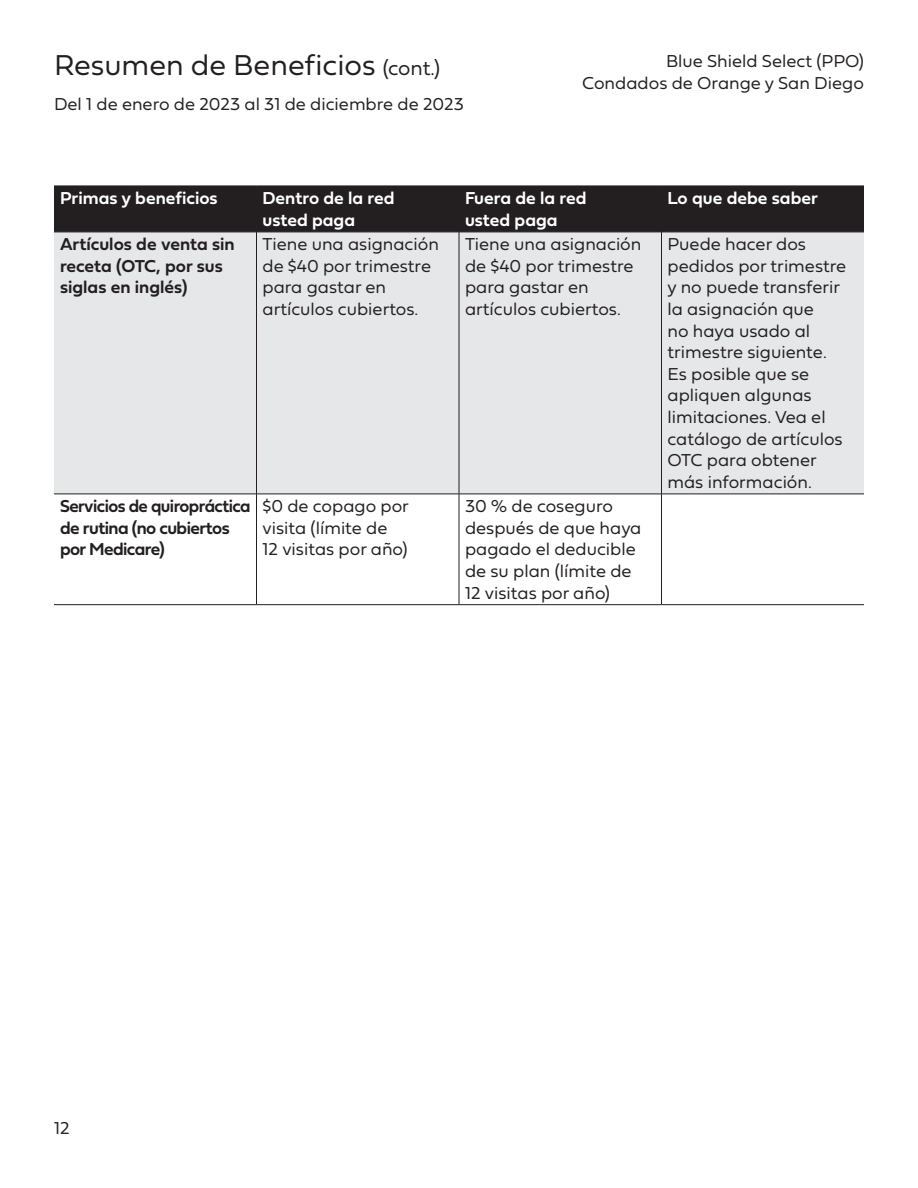
<style>
.page{position:relative;width:918px;height:1188px;background:#fff}
.page>*{position:absolute;margin:0;border:0;box-sizing:border-box;transform-origin:0 0}
.t1{font:30px "Fieldwork Geo Light";color:#231f20}
.t2{font:18px/21.6px "Fieldwork Geo Light";color:#231f20}
.t3{font:18px/21.6px "Fieldwork Geo Demibold";color:#fff}
.t4{font:18px/21.6px "Fieldwork Geo Demibold";letter-spacing:-.03em;color:#231f20}
.t5{font:18px/21.6px "Fieldwork Geo Demibold";color:#231f20}
.s1{font-size:21px}
</style>
<div class="page">
<div style="left:54px;top:187px;width:810px;height:45px;background:#231f20"></div>
<div style="left:54px;top:233px;width:810px;height:261px;background:#e6e7e9"></div>
<hr style="left:54px;top:186px;width:202px;height:1px;background:#231f20">
<hr style="left:256px;top:186px;width:203px;height:1px;background:#231f20">
<hr style="left:256px;top:186px;width:1px;height:46px;background:#231f20">
<hr style="left:459px;top:186px;width:203px;height:1px;background:#231f20">
<hr style="left:459px;top:186px;width:1px;height:46px;background:#231f20">
<hr style="left:662px;top:186px;width:202px;height:1px;background:#231f20">
<hr style="left:661px;top:186px;width:1px;height:46px;background:#231f20">
<hr style="left:54px;top:232px;width:202px;height:1px;background:#231f20">
<hr style="left:256px;top:232px;width:203px;height:1px;background:#231f20">
<hr style="left:459px;top:232px;width:203px;height:1px;background:#231f20">
<hr style="left:662px;top:232px;width:202px;height:1px;background:#231f20">
<hr style="left:256px;top:232px;width:1px;height:262px;background:#231f20">
<hr style="left:459px;top:232px;width:1px;height:262px;background:#231f20">
<hr style="left:661px;top:232px;width:1px;height:262px;background:#231f20">
<hr style="left:54px;top:494px;width:202px;height:1px;background:#231f20">
<hr style="left:256px;top:494px;width:203px;height:1px;background:#231f20">
<hr style="left:256px;top:494px;width:1px;height:110px;background:#231f20">
<hr style="left:459px;top:494px;width:203px;height:1px;background:#231f20">
<hr style="left:459px;top:494px;width:1px;height:110px;background:#231f20">
<hr style="left:662px;top:494px;width:202px;height:1px;background:#231f20">
<hr style="left:661px;top:494px;width:1px;height:110px;background:#231f20">
<hr style="left:54px;top:604px;width:202px;height:1px;background:#231f20">
<hr style="left:256px;top:604px;width:203px;height:1px;background:#231f20">
<hr style="left:459px;top:604px;width:203px;height:1px;background:#231f20">
<hr style="left:662px;top:604px;width:202px;height:1px;background:#231f20">
<h1 class="t1" style="left:54px;top:41px;width:388px">Resumen de Beneficios <span class="s1">(cont.)</span></h1>
<p class="t2" style="left:54px;top:92px;width:411px">Del 1 de enero de 2023 al 31 de diciembre de 2023</p>
<p class="t2" style="left:582px;top:49px;width:283px;text-align:right">Blue Shield Select (PPO)<br>Condados de Orange y San Diego</p>
<p class="t3" style="left:60px;top:187px;width:159px">Primas y beneficios</p>
<p class="t3" style="left:262px;top:187px;width:134px">Dentro de la red usted paga</p>
<p class="t3" style="left:465px;top:187px;width:123px">Fuera de la red usted paga</p>
<p class="t3" style="left:668px;top:187px;width:152px">Lo que debe saber</p>
<p class="t5" style="left:60px;top:233px;width:176px">Artículos de venta sin receta (OTC, por sus siglas en inglés)</p>
<p class="t2" style="left:262px;top:233px;width:178px">Tiene una asignación de $40 por trimestre para gastar en artículos cubiertos.</p>
<p class="t2" style="left:465px;top:233px;width:178px">Tiene una asignación de $40 por trimestre para gastar en artículos cubiertos.</p>
<p class="t2" style="left:668px;top:233px;width:180px">Puede hacer dos pedidos por trimestre y no puede transferir la asignación que<br>no haya usado al trimestre siguiente.<br>Es posible que se apliquen algunas limitaciones. Vea el catálogo de artículos<br>OTC para obtener más información.</p>
<p class="t4" style="left:60px;top:495px;width:192px">Servicios de quiropráctica de rutina (no cubiertos por Medicare)</p>
<p class="t2" style="left:262px;top:495px;width:148px">$0 de copago por visita (límite de<br>12 visitas por año)</p>
<p class="t2" style="left:465px;top:495px;width:178px">30 % de coseguro después de que haya pagado el deducible de su plan (límite de<br>12 visitas por año)</p>
<p class="t2" style="left:54px;top:1116px;width:17px">12</p>
</div>
